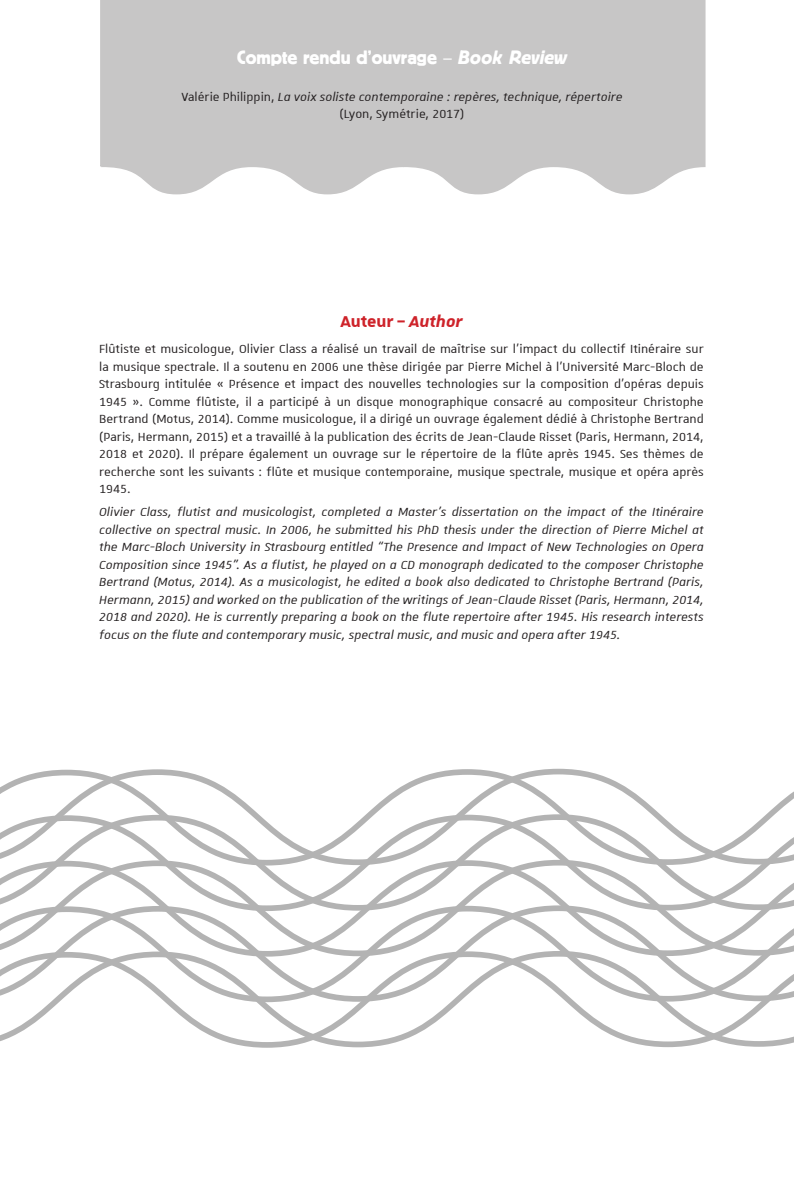
<style>
.page{position:relative;width:794px;height:1191px;background:#fff}
.page>*{position:absolute;margin:0;border:0;box-sizing:border-box;transform-origin:0 0}
.MEA_résumé_-_biograp{font:700 21px "Unistra A";color:#ce232a}
.t1{font:19.25px "Block BE";color:#fff}
.MEA_résumé_-_biograp-2{font:15.75px/17.5px "Unistra A";color:#231f20;text-align:justify}
.MEA_résumé_-_biograp-3{font:italic 15.75px/17.5px "Unistra A";color:#231f20;text-align:justify}
.MEA_mots_clés_-_titr{font:italic 15.75px "Unistra A";color:#231f20}
.MEA_mots_clés_-_titr-2{font:15.75px "Unistra A";color:#231f20}
.s1{font-family:"Myriad Pro"}
.s2{font-style:italic}
.s3{font-style:normal}
</style>
<div class="page">
<svg style="left:100px;top:0;width:606px;height:195px;background:#cbcaca"></svg>
<svg style="left:0;top:1005px;width:794px;height:43px"></svg>
<svg style="left:0;top:960px;width:794px;height:45px"></svg>
<svg style="left:0;top:914px;width:794px;height:46px"></svg>
<svg style="left:0;top:869px;width:794px;height:45px"></svg>
<svg style="left:0;top:768px;width:794px;height:101px"></svg>
<p class="t1" style="left:237px;top:47px;width:331px">Compte rendu d’ouvrage <span class="s1">–</span> <span class="s2">Book Review</span></p>
<p class="MEA_mots_clés_-_titr" style="left:181px;top:88px;width:442px"><span class="s3">Valérie Philippin,</span> La voix soliste contemporaine : repères, technique, répertoire</p>
<p class="MEA_mots_clés_-_titr-2" style="left:339px;top:106px;width:126px">(Lyon, Symétrie, 2017)</p>
<p class="MEA_résumé_-_biograp" style="left:340px;top:310px;width:124px">Auteur – <span class="s2">Author</span></p>
<p class="MEA_résumé_-_biograp-2" style="left:99px;top:340px;width:606px">Flûtiste et musicologue, Olivier Class a réalisé un travail de maîtrise sur l’impact du collectif Itinéraire sur la musique spectrale. Il a soutenu en 2006 une thèse dirigée par Pierre Michel à l’Université Marc-Bloch de Strasbourg intitulée « Présence et impact des nouvelles technologies sur la composition d’opéras depuis 1945 ». Comme flûtiste, il a participé à un disque monographique consacré au compositeur Christophe Bertrand (Motus, 2014). Comme musicologue, il a dirigé un ouvrage également dédié à Christophe Bertrand (Paris, Hermann, 2015) et a travaillé à la publication des écrits de Jean-Claude Risset (Paris, Hermann, 2014, 2018 et 2020). Il prépare également un ouvrage sur le répertoire de la flûte après 1945. Ses thèmes de recherche sont les suivants : flûte et musique contemporaine, musique spectrale, musique et opéra après 1945.</p>
<p class="MEA_résumé_-_biograp-3" style="left:99px;top:503px;width:606px">Olivier Class, flutist and musicologist, completed a Master’s dissertation on the impact of the Itinéraire collective on spectral music. In 2006, he submitted his PhD thesis under the direction of Pierre Michel at the Marc-Bloch University in Strasbourg entitled “The Presence and Impact of New Technologies on Opera Composition since 1945”. As a flutist, he played on a CD monograph dedicated to the composer Christophe Bertrand (Motus, 2014). As a musicologist, he edited a book also dedicated to Christophe Bertrand (Paris, Hermann, 2015) and worked on the publication of the writings of Jean-Claude Risset (Paris, Hermann, 2014, 2018 and 2020). He is currently preparing a book on the flute repertoire after 1945. His research interests focus on the flute and contemporary music, spectral music, and music and opera after 1945.</p>
</div>
